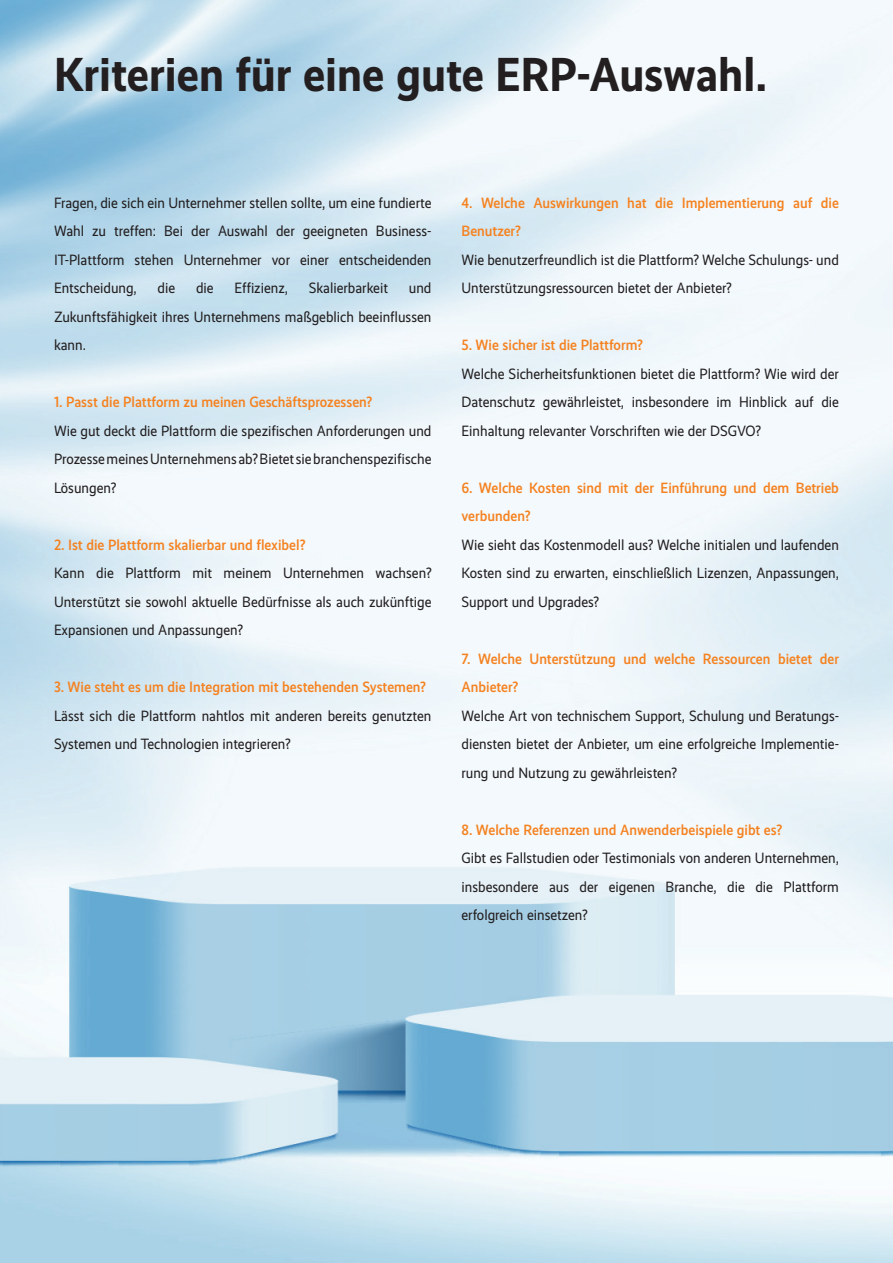
<style>
.page{position:relative;width:893px;height:1263px;background:#fff}
.page>*{position:absolute;margin:0;border:0;box-sizing:border-box;transform-origin:0 0}
.HL_Titel_32pt_bold{font:700 48px "Realist Narrow";color:#231f20}
.t1{font:15px/28.5px "Realist Narrow";color:#231f20;text-align:justify}
.t2{font:500 15px/28.5px "Realist Narrow";color:#f58220}
</style>
<div class="page">
<img style="left:0;top:0;width:17px;height:704px">
<img style="left:0;top:704px;width:221px;height:559px">
<img style="left:221px;top:704px;width:672px;height:559px">
<p class="HL_Titel_32pt_bold" style="left:54px;top:47px;width:715px">Kriterien für eine gute ERP-Auswahl.</p>
<p class="t1" style="left:54px;top:188px;width:379px">Fragen, die sich ein Unternehmer stellen sollte, um eine fundierte Wahl zu treffen: Bei der Auswahl der geeigneten Business-IT-Plattform stehen Unternehmer vor einer entscheidenden Entscheidung,</p>
<p class="t1" style="left:158px;top:274px;width:19px">die</p>
<p class="t1" style="left:196px;top:274px;width:19px">die</p>
<p class="t1" style="left:234px;top:274px;width:55px">Effizienz,</p>
<p class="t1" style="left:309px;top:274px;width:81px">Skalierbarkeit</p>
<p class="t1" style="left:54px;top:274px;width:379px;text-indent:355px">und Zukunftsfähigkeit ihres Unternehmens maßgeblich beeinflussen kann.</p>
<p class="t2" style="left:54px;top:388px;width:320px">1. Passt die Plattform zu meinen Geschäftsprozessen?</p>
<p class="t1" style="left:54px;top:416px;width:379px">Wie gut deckt die Plattform die spezifischen Anforderungen und Prozesse meines Unternehmens ab? Bietet sie branchenspezifische Lösungen?</p>
<p class="t2" style="left:54px;top:530px;width:253px">2. Ist die Plattform skalierbar und flexibel?</p>
<p class="t1" style="left:54px;top:559px;width:379px">Kann die Plattform mit meinem Unternehmen wachsen?<br>Unterstützt sie sowohl aktuelle Bedürfnisse als auch zukünftige Expansionen und Anpassungen?</p>
<p class="t2" style="left:54px;top:673px;width:373px">3. Wie steht es um die Integration mit bestehenden Systemen?</p>
<p class="t1" style="left:54px;top:701px;width:379px">Lässt sich die Plattform nahtlos mit anderen bereits genutzten<br>Systemen und Technologien integrieren?</p>
<p class="t2" style="left:461px;top:188px;width:379px">4. Welche Auswirkungen hat die Implementierung auf die<br>Benutzer?</p>
<p class="t1" style="left:461px;top:245px;width:379px">Wie benutzerfreundlich ist die Plattform? Welche Schulungs- und<br>Unterstützungsressourcen bietet der Anbieter?</p>
<p class="t2" style="left:461px;top:331px;width:183px">5. Wie sicher ist die Plattform?</p>
<p class="t1" style="left:461px;top:359px;width:379px">Welche Sicherheitsfunktionen bietet die Plattform? Wie wird der Datenschutz gewährleistet, insbesondere im Hinblick auf die Einhaltung relevanter Vorschriften wie der DSGVO?</p>
<p class="t2" style="left:461px;top:473px;width:379px">6. Welche Kosten sind mit der Einführung und dem Betrieb verbunden?</p>
<p class="t1" style="left:461px;top:530px;width:379px">Wie sieht das Kostenmodell aus? Welche initialen und laufenden Kosten sind zu erwarten, einschließlich Lizenzen, Anpassungen, Support und Upgrades?</p>
<p class="t2" style="left:461px;top:644px;width:379px">7. Welche Unterstützung und welche Ressourcen bietet der<br>Anbieter?</p>
<p class="t1" style="left:461px;top:701px;width:379px">Welche Art von technischem Support, Schulung und Beratungs&shy;diensten bietet der Anbieter, um eine erfolgreiche Implementie&shy;rung und Nutzung zu gewährleisten?</p>
<p class="t2" style="left:461px;top:815px;width:322px">8. Welche Referenzen und Anwenderbeispiele gibt es?</p>
<p class="t1" style="left:461px;top:844px;width:379px">Gibt es Fallstudien oder Testimonials von anderen Unternehmen, insbesondere aus der eigenen Branche, die die Plattform erfolgreich einsetzen?</p>
</div>
